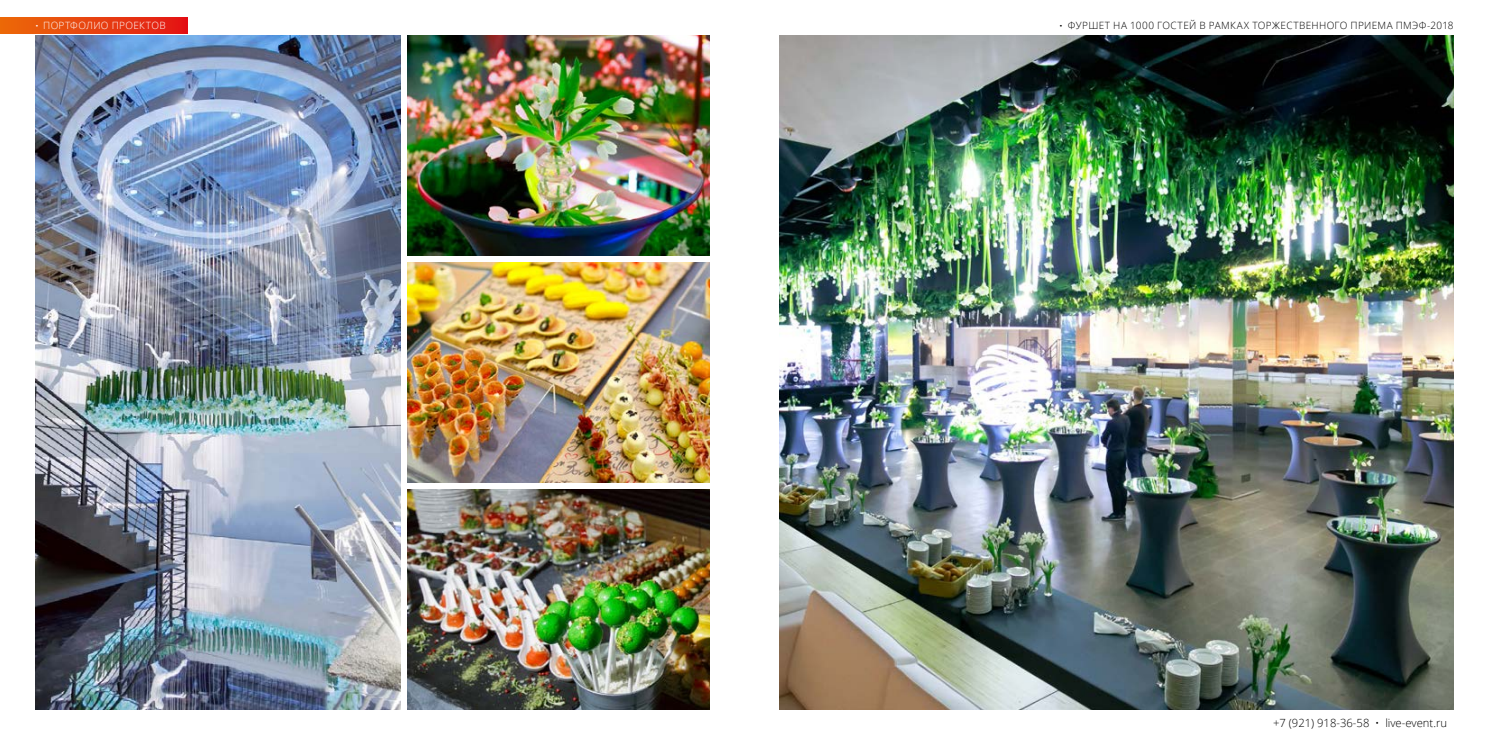
<style>
.page{position:relative;width:1489px;height:745px;background:#fff}
.page>*{position:absolute;margin:0;border:0;box-sizing:border-box;transform-origin:0 0}
.t1{font:300 11.25px "Open Sans";color:#000}
.t2{font:300 10px "Open Sans";letter-spacing:.035em;color:#000}
.t3{font:300 10px "Open Sans";letter-spacing:.035em;color:#fff}
.s1{font-family:"Academy";font-weight:400}
</style>
<div class="page">
<img style="left:408px;top:35px;width:301px;height:220px">
<img style="left:408px;top:262px;width:301px;height:220px">
<svg style="left:0;top:18px;width:188px;height:15px;background:#e7400f"></svg>
<img style="left:408px;top:489px;width:301px;height:220px">
<img style="left:35px;top:35px;width:365px;height:674px">
<img style="left:780px;top:35px;width:673px;height:674px">
<p class="t3" style="left:35px;top:19px;width:132px"><span class="s1">•</span> ПОРТФОЛИО ПРОЕКТОВ</p>
<p class="t2" style="left:1059px;top:19px;width:395px"><span class="s1">•</span> ФУРШЕТ НА 1000 ГОСТЕЙ В РАМКАХ ТОРЖЕСТВЕННОГО ПРИЕМА ПМЭФ-2018</p>
<p class="t1" style="left:1272px;top:715px;width:175px">+7 (921) 918-36-58 • live-event.ru</p>
</div>
